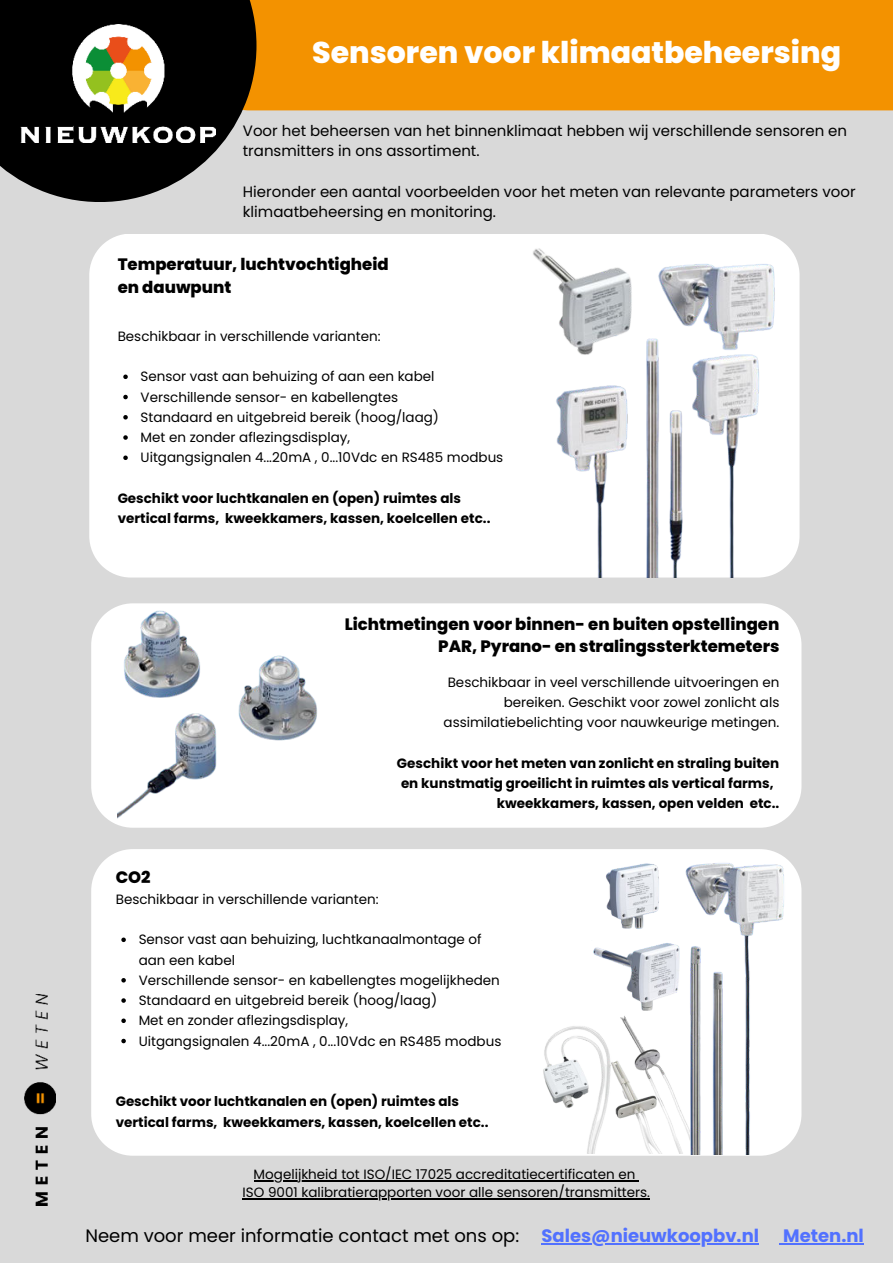
<style>
.page{position:relative;width:893px;height:1264px;background:#fff}
.page>*{position:absolute;margin:0;border:0;box-sizing:border-box;transform-origin:0 0}
.t1{font:800 30px "Poppins";color:#fff}
.t2{font:18px "Poppins";color:#000}
.t3{font:700 18px "Poppins";color:#5271ff}
.t4{font:800 16.5px/22.5px "Poppins";color:#000}
.t5{font:15px/20.2px "Poppins";color:#000}
.t6{font:13.5px/20.2px "Poppins";color:#000}
.t7{font:700 13.5px/20.2px "Poppins";color:#000}
.s1{font-weight:700;color:#5271ff}
</style>
<div class="page">
<div style="left:0;top:0;width:892px;height:1262px;background:#d9d9d9"></div>
<div style="left:207px;top:0;width:685px;height:110px;background:#f39200"></div>
<svg style="left:0;top:0;width:256px;height:202px;fill:#000"></svg>
<img style="left:20px;top:25px;width:195px;height:118px">
<div style="left:89px;top:234px;width:710px;height:343px;background:#fff"></div>
<img style="left:24px;top:994px;width:32px;height:211px">
<img style="left:540px;top:336px;width:258px;height:241px">
<img style="left:518px;top:243px;width:116px;height:123px">
<img style="left:654px;top:235px;width:144px;height:141px">
<div style="left:607px;top:238px;width:34px;height:22px;background:#fff"></div>
<div style="left:91px;top:603px;width:710px;height:224px;background:#fff"></div>
<img style="left:118px;top:603px;width:203px;height:220px">
<div style="left:91px;top:849px;width:710px;height:306px;background:#fff"></div>
<img style="left:680px;top:855px;width:116px;height:299px">
<img style="left:605px;top:861px;width:55px;height:75px">
<img style="left:516px;top:988px;width:173px;height:165px">
<img style="left:591px;top:940px;width:92px;height:70px">
<div style="left:584px;top:974px;width:37px;height:42px;background:#fff"></div>
<div style="left:646px;top:920px;width:37px;height:14px;background:#fff"></div>
<svg style="left:123px;top:374px;width:5px;height:5px"></svg>
<svg style="left:123px;top:395px;width:5px;height:4px"></svg>
<svg style="left:123px;top:415px;width:5px;height:4px"></svg>
<svg style="left:123px;top:435px;width:5px;height:5px"></svg>
<svg style="left:123px;top:455px;width:5px;height:5px"></svg>
<hr style="left:541px;top:1243px;width:218px;height:1px;background:#5271ff">
<hr style="left:783px;top:1243px;width:80px;height:1px;background:#5271ff">
<svg style="left:121px;top:937px;width:5px;height:5px"></svg>
<svg style="left:121px;top:978px;width:5px;height:4px"></svg>
<svg style="left:121px;top:998px;width:5px;height:4px"></svg>
<svg style="left:121px;top:1018px;width:5px;height:5px"></svg>
<svg style="left:121px;top:1038px;width:5px;height:5px"></svg>
<hr style="left:253px;top:1180px;width:382px;height:1px;background:#000">
<hr style="left:242px;top:1198px;width:408px;height:1px;background:#000">
<h1 class="t1" style="left:312px;top:35px;width:530px">Sensoren voor klimaatbeheersing</h1>
<p class="t5" style="left:243px;top:121px;width:605px">Voor het beheersen van het binnenklimaat hebben wij verschillende sensoren en transmitters in ons assortiment.</p>
<p class="t5" style="left:243px;top:181px;width:614px">Hieronder een aantal voorbeelden voor het meten van relevante parameters voor klimaatbeheersing en monitoring.</p>
<p class="t4" style="left:118px;top:253px;width:272px">Temperatuur, luchtvochtigheid en dauwpunt</p>
<p class="t6" style="left:118px;top:326px;width:264px">Beschikbaar in verschillende varianten:</p>
<p class="t6" style="left:141px;top:366px;width:364px">Sensor vast aan behuizing of aan een kabel Verschillende sensor- en kabellengtes<br>Standaard en uitgebreid bereik (hoog/laag)<br>Met en zonder aflezingsdisplay,<br>Uitgangsignalen 4...20mA , 0...10Vdc en RS485 modbus</p>
<p class="t7" style="left:118px;top:488px;width:374px">Geschikt voor luchtkanalen en (open) ruimtes als vertical farms, kweekkamers, kassen, koelcellen etc..</p>
<p class="t4" style="left:116px;top:866px;width:36px">CO2</p>
<p class="t4" style="left:345px;top:613px;width:436px;text-align:right">Lichtmetingen voor binnen- en buiten opstellingen<br>PAR, Pyrano- en stralingssterktemeters</p>
<p class="t6" style="left:443px;top:672px;width:337px;text-align:right">Beschikbaar in veel verschillende uitvoeringen en bereiken. Geschikt voor zowel zonlicht als assimilatiebelichting voor nauwkeurige metingen.</p>
<p class="t7" style="left:397px;top:753px;width:384px">Geschikt voor het meten van zonlicht en straling buiten</p>
<p class="t7" style="left:401px;top:773px;width:374px">en kunstmatig groeilicht in ruimtes als vertical farms,</p>
<p class="t7" style="left:497px;top:793px;width:284px">kweekkamers, kassen, open velden etc..</p>
<p class="t6" style="left:116px;top:889px;width:264px">Beschikbaar in verschillende varianten:</p>
<p class="t6" style="left:139px;top:929px;width:364px">Sensor vast aan behuizing, luchtkanaalmontage of aan een kabel<br>Verschillende sensor- en kabellengtes mogelijkheden Standaard en uitgebreid bereik (hoog/laag)<br>Met en zonder aflezingsdisplay,<br>Uitgangsignalen 4...20mA , 0...10Vdc en RS485 modbus</p>
<p class="t7" style="left:116px;top:1091px;width:374px">Geschikt voor luchtkanalen en (open) ruimtes als vertical farms, kweekkamers, kassen, koelcellen etc..</p>
<p class="t6" style="left:242px;top:1165px;width:409px;line-height:18px;text-align:center">Mogelijkheid tot ISO/IEC 17025 accreditatiecertificaten en<br>ISO 9001 kalibratierapporten voor alle sensoren/transmitters.</p>
<h2 class="t2" style="left:85px;top:1225px;width:675px">Neem voor meer informatie contact met ons op: <span class="s1">Sales@nieuwkoopbv.nl</span></h2>
<h2 class="t3" style="left:783px;top:1225px;width:82px">Meten.nl</h2>
</div>
